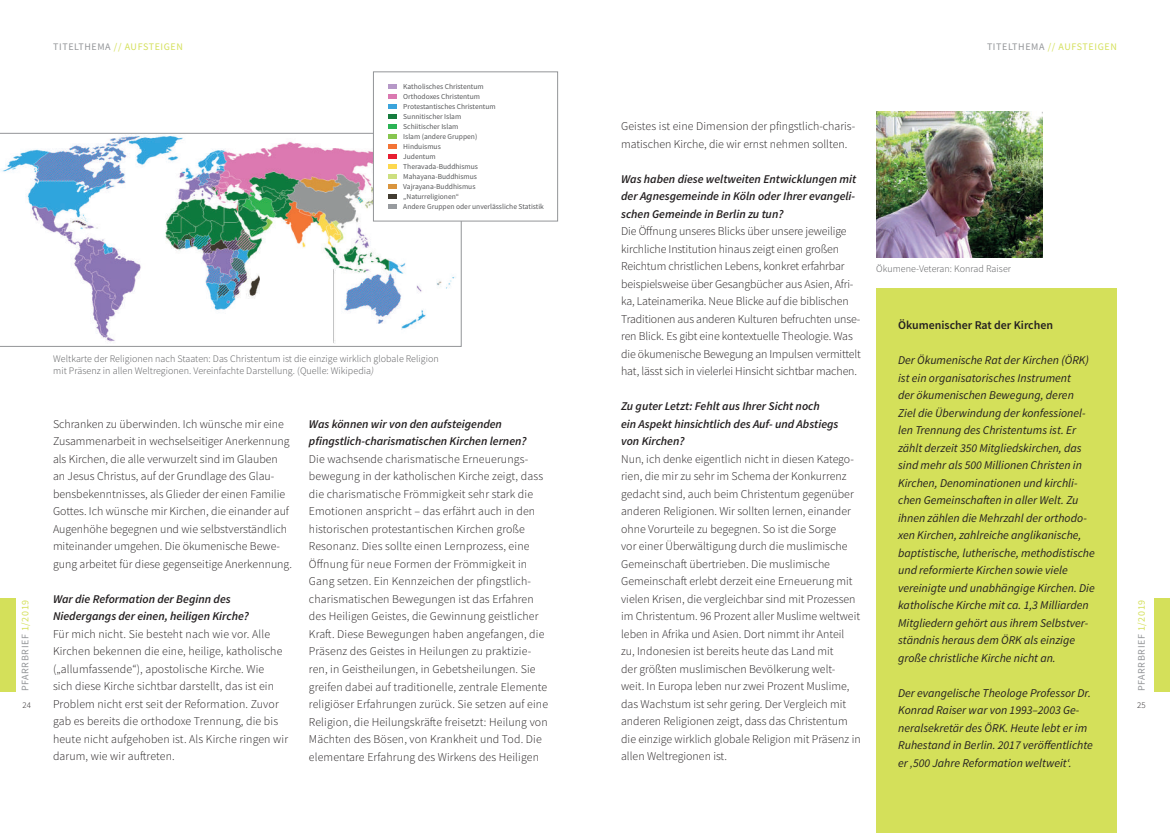
<style>
.page{position:relative;width:1170px;height:833px;background:#fff}
.page>*{position:absolute;margin:0;border:0;box-sizing:border-box;transform-origin:0 0}
.t1{font:300 11.88px/17.5px "Source Sans Pro";color:#231f20}
.t2{font:italic 11.88px/17.5px "Source Sans Pro";color:#231f20}
.t3{font:italic 600 11.88px/17.5px "Source Sans Pro";color:#231f20}
.t4{font:600 11.88px "Source Sans Pro";color:#231f20}
.t5{font:300 10px/12.5px "Source Sans Pro";letter-spacing:.005em;color:#57585a}
.t6{font:10px "Source Sans Pro";letter-spacing:.06em;color:#d4e05a}
.t7{font:10px "Source Sans Pro";letter-spacing:.06em;color:#939598}
.t8{font:300 8.75px "Source Sans Pro";color:#231f20}
.t9{font:7.5px/10px "Source Sans Pro";color:#57585a}
.s1{color:#939598}
.s2{font-style:italic}
.s3{color:#d4e05a}
</style>
<div class="page">
<div style="left:1153px;top:598px;width:16px;height:93px;background:#d4e05a"></div>
<div style="left:0;top:598px;width:16px;height:93px;background:#d4e05a"></div>
<div style="left:876px;top:288px;width:240px;height:545px;background:#d4e05a"></div>
<img style="left:876px;top:111px;width:166px;height:146px">
<svg style="left:0;top:133px;width:461px;height:213px"></svg>
<div style="left:260px;top:263px;width:73px;height:81px;background:#fff"></div>
<div style="left:373px;top:72px;width:184px;height:149px;background:#fff"></div>
<svg style="left:388px;top:85px;width:9px;height:4px"></svg>
<svg style="left:388px;top:95px;width:9px;height:4px"></svg>
<svg style="left:388px;top:105px;width:9px;height:4px"></svg>
<svg style="left:388px;top:115px;width:9px;height:4px"></svg>
<svg style="left:388px;top:125px;width:9px;height:4px"></svg>
<svg style="left:388px;top:145px;width:9px;height:4px"></svg>
<div style="left:388px;top:154px;width:9px;height:5px;background:#e71e32"></div>
<div style="left:388px;top:164px;width:9px;height:5px;background:#fdd84f"></div>
<svg style="left:388px;top:174px;width:9px;height:4px"></svg>
<svg style="left:388px;top:184px;width:9px;height:4px"></svg>
<svg style="left:388px;top:194px;width:9px;height:4px"></svg>
<svg style="left:388px;top:204px;width:9px;height:4px"></svg>
<svg style="left:388px;top:135px;width:9px;height:4px"></svg>
<p class="t6" style="left:53px;top:40px;width:131px"><span class="s1">TITELTHEMA</span> // AUFSTEIGEN</p>
<p class="t6" style="left:986px;top:40px;width:131px"><span class="s1">TITELTHEMA</span> // AUFSTEIGEN</p>
<p class="t9" style="left:403px;top:82px;width:142px">Katholisches Christentum<br>Orthodoxes Christentum<br>Protestantisches Christentum<br>Sunnitischer Islam<br>Schiitischer Islam<br>Islam (andere Gruppen)<br>Hinduismus<br>Judentum<br>Theravada-Buddhismus<br>Mahayana-Buddhismus<br>Vajrayana-Buddhismus<br>„Naturreligionen“<br>Andere Gruppen oder unverlässliche Statistik</p>
<p class="t1" style="left:621px;top:117px;width:236px">Geistes ist eine Dimension der pfingstlich-charis&shy;matischen Kirche, die wir ernst nehmen sollten.</p>
<p class="t3" style="left:621px;top:170px;width:237px;text-align:justify">Was haben diese weltweiten Entwicklungen mit der Agnesgemeinde in Köln oder Ihrer evangeli&shy;schen Gemeinde in Berlin zu tun?</p>
<p class="t1" style="left:621px;top:222px;width:241px">Die Öffnung unseres Blicks über unsere jeweilige kirchliche Institution hinaus zeigt einen großen Reichtum christlichen Lebens, konkret erfahrbar beispielsweise über Gesangbücher aus Asien, Afri&shy;ka, Lateinamerika. Neue Blicke auf die biblischen Traditionen aus anderen Kulturen befruchten unse&shy;ren Blick. Es gibt eine kontextuelle Theologie. Was die ökumenische Bewegung an Impulsen vermittelt hat, lässt sich in vielerlei Hinsicht sichtbar machen.</p>
<p class="t3" style="left:621px;top:397px;width:219px">Zu guter Letzt: Fehlt aus Ihrer Sicht noch<br>ein Aspekt hinsichtlich des Auf- und Abstiegs von Kirchen?</p>
<p class="t1" style="left:621px;top:450px;width:241px">Nun, ich denke eigentlich nicht in diesen Katego&shy;rien, die mir zu sehr im Schema der Konkurrenz gedacht sind, auch beim Christentum gegenüber anderen Religionen. Wir sollten lernen, einander ohne Vorurteile zu begegnen. So ist die Sorge<br>vor einer Überwältigung durch die muslimische Gemeinschaft übertrieben. Die muslimische Gemeinschaft erlebt derzeit eine Erneuerung mit vielen Krisen, die vergleichbar sind mit Prozessen im Christentum. 96 Prozent aller Muslime weltweit leben in Afrika und Asien. Dort nimmt ihr Anteil zu, Indonesien ist bereits heute das Land mit<br>der größten muslimischen Bevölkerung welt&shy;weit. In Europa leben nur zwei Prozent Muslime, das Wachstum ist sehr gering. Der Vergleich mit anderen Religionen zeigt, dass das Christentum die einzige wirklich globale Religion mit Präsenz in allen Weltregionen ist.</p>
<p class="t5" style="left:876px;top:262px;width:136px">Ökumene-Veteran: Konrad Raiser</p>
<p class="t4" style="left:898px;top:317px;width:156px">Ökumenischer Rat der Kirchen</p>
<p class="t2" style="left:898px;top:351px;width:198px">Der Ökumenische Rat der Kirchen (ÖRK) ist ein organisatorisches Instrument<br>der ökumenischen Bewegung, deren<br>Ziel die Überwindung der konfessionel&shy;len Trennung des Christentums ist. Er zählt derzeit 350 Mitgliedskirchen, das sind mehr als 500 Millionen Christen in Kirchen, Denominationen und kirchli&shy;chen Gemeinschaften in aller Welt. Zu ihnen zählen die Mehrzahl der orthodo&shy;xen Kirchen, zahlreiche anglikanische, baptistische, lutherische, methodistische und reformierte Kirchen sowie viele vereinigte und unabhängige Kirchen. Die katholische Kirche mit ca. 1,3 Milliarden Mitgliedern gehört aus ihrem Selbstver&shy;ständnis heraus dem ÖRK als einzige große christliche Kirche nicht an.</p>
<p class="t2" style="left:898px;top:684px;width:196px">Der evangelische Theologe Professor Dr.<br>Konrad Raiser war von 1993–2003 Ge&shy;neralsekretär des ÖRK. Heute lebt er im Ruhestand in Berlin. 2017 veröffentlichte er ‚500 Jahre Reformation weltweit‘.</p>
<p class="t5" style="left:53px;top:352px;width:387px">Weltkarte der Religionen nach Staaten: Das Christentum ist die einzige wirklich globale Religion mit Präsenz in allen Weltregionen. Vereinfachte Darstellung. (Quelle: Wikipedia<span class="s2">)</span></p>
<p class="t1" style="left:53px;top:415px;width:240px">Schranken zu überwinden. Ich wünsche mir eine Zusammenarbeit in wechselseitiger Anerkennung als Kirchen, die alle verwurzelt sind im Glauben an Jesus Christus, auf der Grundlage des Glau&shy;bensbekenntnisses, als Glieder der einen Familie Gottes. Ich wünsche mir Kirchen, die einander auf Augenhöhe begegnen und wie selbstverständlich miteinander umgehen. Die ökumenische Bewe&shy;gung arbeitet für diese gegenseitige Anerkennung.</p>
<p class="t3" style="left:53px;top:590px;width:197px">War die Reformation der Beginn des<br>Niedergangs der einen, heiligen Kirche?</p>
<p class="t1" style="left:53px;top:625px;width:236px">Für mich nicht. Sie besteht nach wie vor. Alle Kirchen bekennen die eine, heilige, katholische („allumfassende“), apostolische Kirche. Wie<br>sich diese Kirche sichtbar darstellt, das ist ein Problem nicht erst seit der Reformation. Zuvor gab es bereits die orthodoxe Trennung, die bis heute nicht aufgehoben ist. Als Kirche ringen wir darum, wie wir auftreten.</p>
<p class="t3" style="left:309px;top:415px;width:219px">Was können wir von den aufsteigenden pfingstlich-charismatischen Kirchen lernen?</p>
<p class="t1" style="left:309px;top:450px;width:240px">Die wachsende charismatische Erneuerungs&shy;bewegung in der katholischen Kirche zeigt, dass die charismatische Frömmigkeit sehr stark die Emotionen anspricht – das erfährt auch in den historischen protestantischen Kirchen große Resonanz. Dies sollte einen Lernprozess, eine Öffnung für neue Formen der Frömmigkeit in Gang setzen. Ein Kennzeichen der pfingstlich&shy;charismatischen Bewegungen ist das Erfahren des Heiligen Geistes, die Gewinnung geistlicher Kraft. Diese Bewegungen haben angefangen, die Präsenz des Geistes in Heilungen zu praktizie&shy;ren, in Geistheilungen, in Gebetsheilungen. Sie greifen dabei auf traditionelle, zentrale Elemente religiöser Erfahrungen zurück. Sie setzen auf eine Religion, die Heilungskräfte freisetzt: Heilung von Mächten des Bösen, von Krankheit und Tod. Die elementare Erfahrung des Wirkens des Heiligen</p>
<p class="t7" style="left:19px;top:691px;width:93px;rotate:-90deg">PFARRBRIEF <span class="s3">1/2019</span></p>
<p class="t7" style="left:1134px;top:691px;width:93px;rotate:-90deg">PFARRBRIEF <span class="s3">1/2019</span></p>
<p class="t8" style="left:22px;top:699px;width:10px">24</p>
<p class="t8" style="left:1137px;top:699px;width:10px">25</p>
</div>
